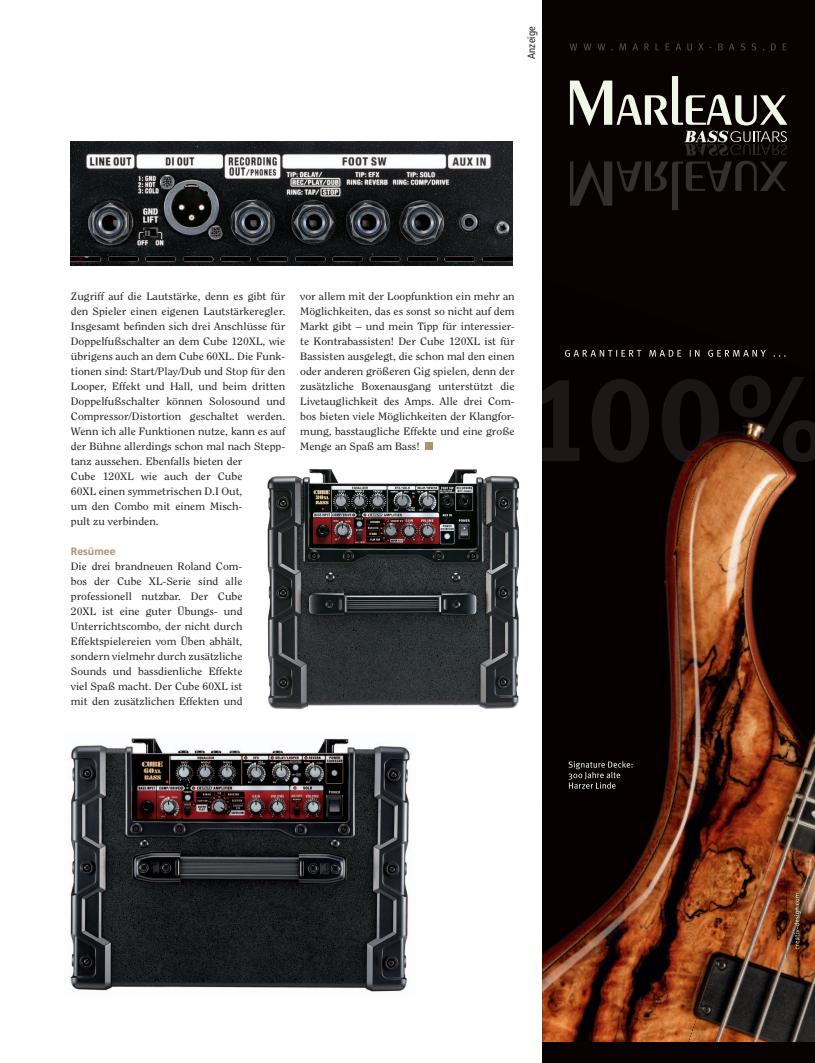
<style>
.page{position:relative;width:815px;height:1063px;background:#fff}
.page>*{position:absolute;margin:0;border:0;box-sizing:border-box;transform-origin:0 0}
.t1{font:10.62px/15px "Clearface Std";color:#231f20;text-align:justify;scale:1.1 1}
.t2{font:condensed 10.62px "Frutiger";color:#231f20}
.t3{font:700 10.62px "Frutiger";color:#b2916d}
</style>
<div class="page">
<div style="left:542px;top:0;width:273px;height:1063px;background:#080302"></div>
<img style="left:542px;top:937px;width:146px;height:105px">
<img style="left:688px;top:867px;width:127px;height:175px">
<img style="left:566px;top:927px;width:179px;height:10px">
<img style="left:578px;top:766px;width:206px;height:161px">
<img style="left:578px;top:349px;width:126px;height:455px">
<img style="left:755px;top:766px;width:60px;height:101px">
<img style="left:620px;top:548px;width:195px;height:218px">
<img style="left:578px;top:349px;width:86px;height:323px">
<img style="left:797px;top:674px;width:18px;height:58px">
<img style="left:578px;top:349px;width:45px;height:190px">
<img style="left:675px;top:468px;width:140px;height:129px">
<img style="left:703px;top:349px;width:112px;height:158px">
<img style="left:567px;top:349px;width:15px;height:30px">
<img style="left:542px;top:379px;width:120px;height:84px">
<img style="left:662px;top:376px;width:143px;height:87px">
<img style="left:783px;top:420px;width:32px;height:42px">
<svg style="left:565px;top:350px;width:221px;height:7px"></svg>
<svg style="left:569px;top:43px;width:218px;height:7px"></svg>
<svg style="left:570px;top:76px;width:217px;height:134px"></svg>
<img style="left:786px;top:887px;width:21px;height:70px">
<img style="left:793px;top:892px;width:14px;height:63px">
<svg style="left:794px;top:894px;width:7px;height:55px"></svg>
<svg style="left:568px;top:761px;width:65px;height:28px"></svg>
<div style="left:426px;top:443px;width:7px;height:7px;background:#b2916d"></div>
<img style="left:70px;top:738px;width:340px;height:254px">
<img style="left:267px;top:469px;width:253px;height:241px">
<img style="left:71px;top:142px;width:442px;height:123px">
<p class="t2" style="left:525px;top:59px;width:34px;rotate:-90deg">Anzeige</p>
<p class="t1" style="left:71px;top:289px;width:196px;text-align:left">Zugriff auf die Lautstärke, denn es gibt für den Spieler einen eigenen Lautstärkeregler.<br>Insgesamt befinden sich drei Anschlüsse für Doppelfußschalter an dem Cube 120XL, wie übrigens auch an dem Cube 60XL. Die Funk&shy;tionen sind: Start/Play/Dub und Stop für den Looper, Effekt und Hall, und beim dritten Doppelfußschalter können Solosound und Compressor/Distortion geschaltet werden.<br>Wenn ich alle Funktionen nutze, kann es auf der Bühne allerdings schon mal nach Stepp&shy;tanz aussehen. Ebenfalls bieten der<br>Cube 120XL wie auch der Cube<br>60XL einen symmetrischen D.I Out,<br>um den Combo mit einem Misch-<br>pult zu verbinden.</p>
<p class="t3" style="left:71px;top:545px;width:46px">Resümee</p>
<p class="t1" style="left:71px;top:559px;width:158px">Die drei brandneuen Roland Com&shy;bos der Cube XL-Serie sind alle professionell nutzbar. Der Cube 20XL ist eine guter Übungs- und Unterrichtscombo, der nicht durch Effektspielereien vom Üben abhält, sondern vielmehr durch zusätzliche Sounds und bassdienliche Effekte viel Spaß macht. Der Cube 60XL ist mit den zusätzlichen Effekten und</p>
<p class="t1" style="left:300px;top:289px;width:196px">vor allem mit der Loopfunktion ein mehr an Möglichkeiten, das es sonst so nicht auf dem Markt gibt – und mein Tipp für interessier&shy;te Kontrabassisten! Der Cube 120XL ist für Bassisten ausgelegt, die schon mal den einen oder anderen größeren Gig spielen, denn der zusätzliche Boxenausgang unterstützt die Livetauglichkeit des Amps. Alle drei Com&shy;bos bieten viele Möglichkeiten der Klangfor&shy;mung, basstaugliche Effekte und eine große Menge an Spaß am Bass!</p>
</div>
